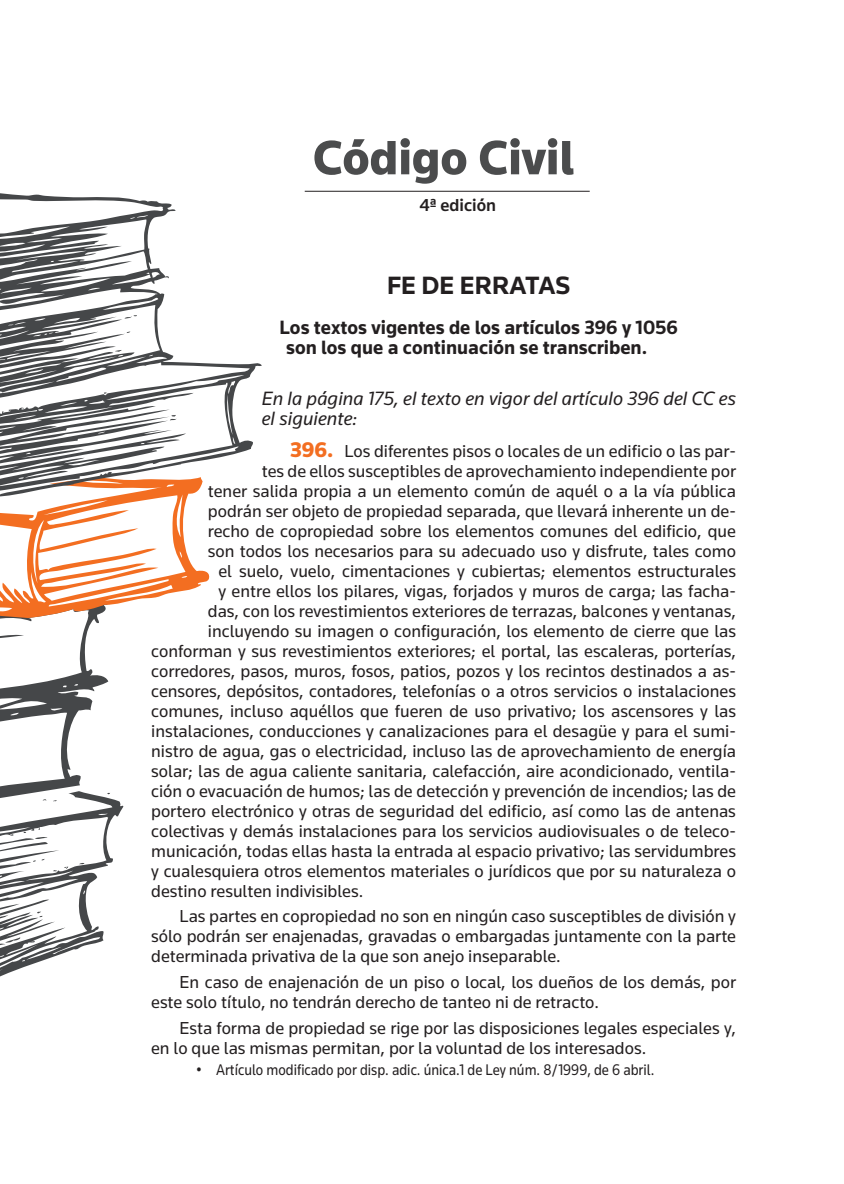
<style>
.page{position:relative;width:844px;height:1184px;background:#fff}
.page>*{position:absolute;margin:0;border:0;box-sizing:border-box;transform-origin:0 0}
.t1{font:900 50px "Knowledge";color:#4b4c4d}
.t2{font:700 26px "Knowledge";color:#231f20}
.t3{font:700 20px/20px "Knowledge";color:#231f20}
.t4{font:italic 20px/20px "Knowledge";color:#231f20}
.t5{font:18px/20px "Knowledge";color:#231f20}
.t6{font:500 18px "Knowledge";color:#231f20}
.t7{font:16px "Knowledge";color:#231f20;scale:.9 1}
.s1{font-weight:900;font-size:22px;color:#f36e21}
</style>
<div class="page">
<svg style="left:0;top:501px;width:210px;height:476px"></svg>
<svg style="left:0;top:193px;width:262px;height:308px"></svg>
<hr style="left:305px;top:191px;width:285px;height:1px;background:#231f20">
<p class="t1" style="left:313px;top:127px;width:262px">Código Civil</p>
<p class="t6" style="left:419px;top:194px;width:78px">4ª edición</p>
<p class="t2" style="left:387px;top:269px;width:185px">FE DE ERRATAS</p>
<p class="t3" style="left:286px;top:317px;width:393px;text-indent:-7px">Los textos vigentes de los artículos 396 y 1056 son los que a continuación se transcriben.</p>
<p class="t4" style="left:262px;top:388px;width:475px">En la página 175, el texto en vigor del artículo 396 del CC es el siguiente:</p>
<p class="t5" style="left:290px;top:440px;width:447px"><span class="s1">396.</span> Los diferentes pisos o locales de un edificio o las par-</p>
<p class="t5" style="left:262px;top:460px;width:476px">tes de ellos susceptibles de aprovechamiento independiente por</p>
<p class="t5" style="left:208px;top:480px;width:529px">tener salida propia a un elemento común de aquél o a la vía pública</p>
<p class="t5" style="left:208px;top:500px;width:529px">podrán ser objeto de propiedad separada, que llevará inherente un de-</p>
<p class="t5" style="left:208px;top:520px;width:529px">recho de copropiedad sobre los elementos comunes del edificio, que</p>
<p class="t5" style="left:208px;top:540px;width:529px">son todos los necesarios para su adecuado uso y disfrute, tales como</p>
<p class="t5" style="left:218px;top:560px;width:519px">el suelo, vuelo, cimentaciones y cubiertas; elementos estructurales</p>
<p class="t5" style="left:218px;top:580px;width:519px">y entre ellos los pilares, vigas, forjados y muros de carga; las facha-</p>
<p class="t5" style="left:208px;top:600px;width:529px">das, con los revestimientos exteriores de terrazas, balcones y ventanas,</p>
<p class="t5" style="left:208px;top:620px;width:530px">incluyendo su imagen o configuración, los elemento de cierre que las</p>
<p class="t5" style="left:151px;top:640px;width:586px">conforman y sus revestimientos exteriores; el portal, las escaleras, porterías,</p>
<p class="t5" style="left:151px;top:660px;width:586px">corredores, pasos, muros, fosos, patios, pozos y los recintos destinados a as-</p>
<p class="t5" style="left:151px;top:680px;width:586px">censores, depósitos, contadores, telefonías o a otros servicios o instalaciones</p>
<p class="t5" style="left:151px;top:700px;width:586px">comunes, incluso aquéllos que fueren de uso privativo; los ascensores y las</p>
<p class="t5" style="left:151px;top:720px;width:586px">instalaciones, conducciones y canalizaciones para el desagüe y para el sumi-</p>
<p class="t5" style="left:151px;top:740px;width:586px">nistro de agua, gas o electricidad, incluso las de aprovechamiento de energía</p>
<p class="t5" style="left:151px;top:760px;width:586px">solar; las de agua caliente sanitaria, calefacción, aire acondicionado, ventila-</p>
<p class="t5" style="left:151px;top:780px;width:586px">ción o evacuación de humos; las de detección y prevención de incendios; las de</p>
<p class="t5" style="left:151px;top:800px;width:586px">portero electrónico y otras de seguridad del edificio, así como las de antenas</p>
<p class="t5" style="left:151px;top:820px;width:586px">colectivas y demás instalaciones para los servicios audiovisuales o de teleco-</p>
<p class="t5" style="left:151px;top:840px;width:586px">municación, todas ellas hasta la entrada al espacio privativo; las servidumbres</p>
<p class="t5" style="left:151px;top:860px;width:586px">y cualesquiera otros elementos materiales o jurídicos que por su naturaleza o</p>
<p class="t5" style="left:151px;top:880px;width:214px">destino resulten indivisibles.</p>
<p class="t5" style="left:151px;top:906px;width:586px;text-align:justify;text-indent:28px">Las partes en copropiedad no son en ningún caso susceptibles de división y sólo podrán ser enajenadas, gravadas o embargadas juntamente con la parte determinada privativa de la que son anejo inseparable.</p>
<p class="t5" style="left:151px;top:972px;width:586px;text-indent:28px">En caso de enajenación de un piso o local, los dueños de los demás, por este solo título, no tendrán derecho de tanteo ni de retracto.</p>
<p class="t5" style="left:151px;top:1017px;width:586px;text-indent:28px">Esta forma de propiedad se rige por las disposiciones legales especiales y, en lo que las mismas permitan, por la voluntad de los interesados.</p>
<p class="t7" style="left:196px;top:1059px;width:510px">• Artículo modificado por disp. adic. única.1 de Ley núm. 8/1999, de 6 abril.</p>
</div>
